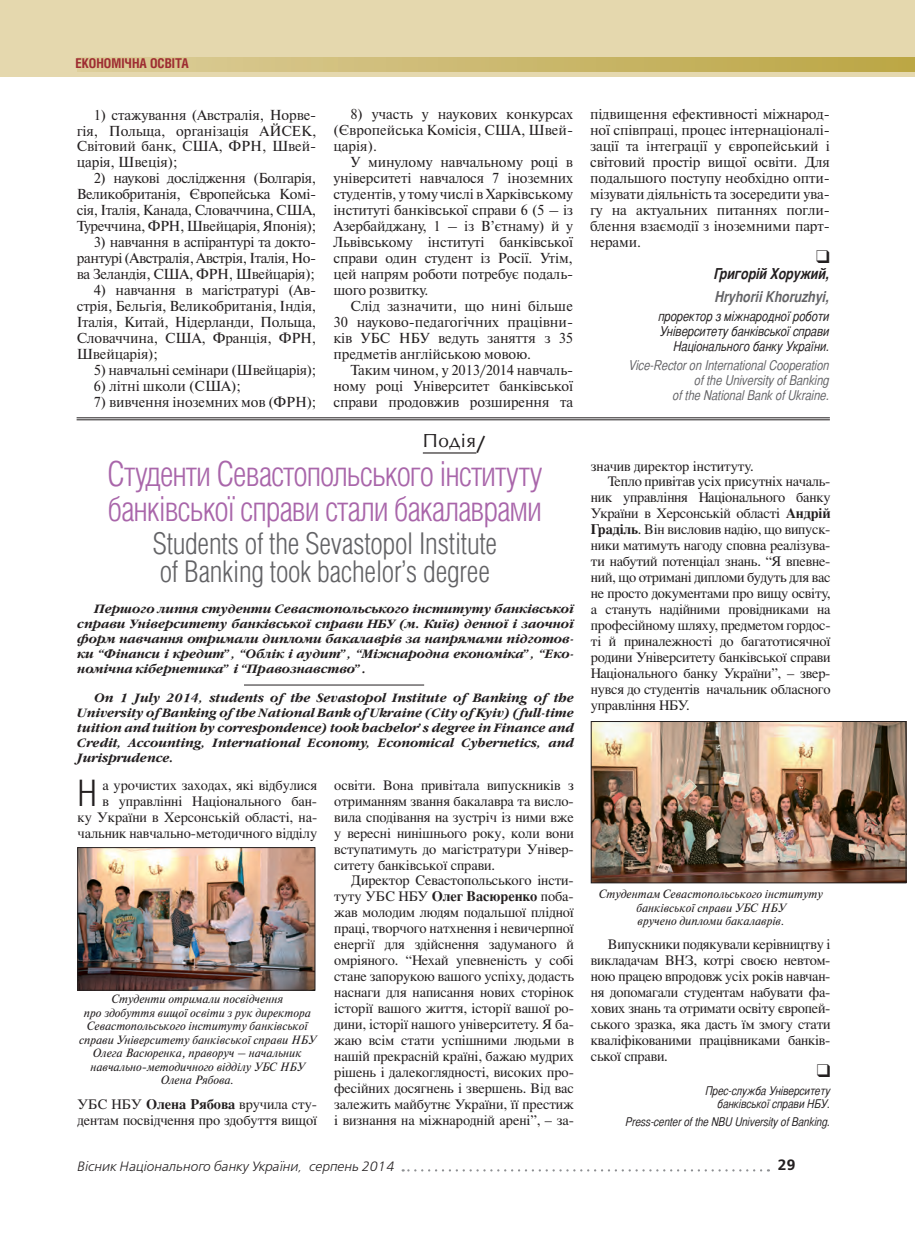
<style>
.page{position:relative;width:915px;height:1234px;background:#fff}
.page>*{position:absolute;margin:0;border:0;box-sizing:border-box;transform-origin:0 0}
.t1{font:300 36.6px "Helios Cond";color:#231f20}
.t2{font:300 34.5px/34.5px "Helios Cond";letter-spacing:-.03em;color:#a966aa}
.t3{font:300 30px/28.5px "Helios Cond";letter-spacing:-.01em;color:#636366}
.t4{font:18px "Opium New";letter-spacing:.025em;color:#231f20}
.t5{font:italic 700 15px "Bastion";color:#636366}
.t6{font:italic 700 15px "Bastion";color:#231f20}
.t7{font:15px "Free Set Demi Bold C";color:#231f20}
.t8{font:14.4px/15.9px "Latinskij";letter-spacing:-.015em;color:#231f20;text-align:justify}
.t9{font:14.4px/15.9px "Newton C";letter-spacing:-.01em;color:#231f20;text-align:justify}
.t10{font:italic 13.5px/15px "Bastion";color:#636366;text-align:right}
.t11{font:italic 13.5px/15px "Bastion";color:#231f20;text-align:right}
.t12{font:italic 13.5px "Free Set Light C";color:#231f20}
.t13{font:700 13.5px "Helios Cond";color:#9e2d32}
.t14{font:italic 700 12px/15px "Garamond C";letter-spacing:.005em;color:#231f20;text-align:justify}
.t15{font:italic 12px/13.5px "Newton C";color:#231f20;text-align:center}
.t16{font:italic 12px/13.5px "Bastion";color:#231f20;text-align:right}
.s1{font-family:"Futura Futuris C"}
.s2{font-weight:700}
.s3{font-size:10.5px}
</style>
<div class="page">
<div style="left:0;top:0;width:914px;height:77px;background:#e5d8ae"></div>
<svg style="left:78px;top:57px;width:836px;height:14px;background:#cbb96f"></svg>
<svg style="left:402px;top:1169px;width:359px;height:2px"></svg>
<hr style="left:244px;top:684px;width:180px;height:1px;background:#231f20">
<hr style="left:422px;top:452px;width:54px;height:1px;background:#231f20">
<img style="left:79px;top:849px;width:234px;height:139px">
<div style="left:77px;top:847px;width:238px;height:143px;border:1px solid #231f20"></div>
<img style="left:592px;top:723px;width:312px;height:158px">
<div style="left:590px;top:721px;width:316px;height:162px;border:1px solid #231f20"></div>
<hr style="left:77px;top:417px;width:752px;height:1px;background:#231f20">
<hr style="left:77px;top:419px;width:752px;height:1px;background:#231f20">
<p class="t13" style="left:75px;top:58px;width:115px">ЕКОНОМІЧНА ОСВІТА</p>
<p class="t9" style="left:77px;top:108px;width:241px;text-indent:17px">1) стажування (Австралія, Норве&shy;гія, Польща, організація АЙСЕК, Світовий банк, США, ФРН, Швей&shy;царія, Швеція);</p>
<p class="t9" style="left:77px;top:171px;width:241px;text-indent:17px">2) наукові дослідження (Болгарія, Великобританія, Європейська Комі&shy;сія, Італія, Канада, Словаччина, США, Туреччина, ФРН, Швейцарія, Японія);</p>
<p class="t9" style="left:77px;top:235px;width:241px;text-indent:17px">3) навчання в аспірантурі та докто&shy;рантурі (Австралія, Австрія, Італія, Но&shy;ва Зеландія, США, ФРН, Швейцарія);</p>
<p class="t9" style="left:77px;top:283px;width:241px;text-indent:17px">4) навчання в магістратурі (Ав&shy;стрія, Бельгія, Великобританія, Індія, Італія, Китай, Нідерланди, Поль ща, Словаччина, США, Франція, ФРН, Швейцарія);</p>
<p class="t9" style="left:94px;top:363px;width:224px">5) навчальні семінари (Швейцарія);</p>
<p class="t9" style="left:94px;top:379px;width:148px">6) літні школи (США);</p>
<p class="t9" style="left:94px;top:395px;width:224px">7) вивчення іноземних мов (ФРН);</p>
<p class="t9" style="left:333px;top:108px;width:241px;text-indent:17px">8) участь у наукових конкурсах (Європейська Комісія, США, Швей&shy;царія).</p>
<p class="t9" style="left:333px;top:155px;width:241px;text-indent:17px">У минулому навчальному році в університеті навчалося 7 іноземних студентів, у тому числі в Харківському інс титуті банківської справи 6 (5 – із Азербайджану, 1 – із В’єтнаму) й у Львівському інституті банківської спра ви один студент із Росії. Утім, цей напрям роботи потребує подаль&shy;шого розвитку.</p>
<p class="t9" style="left:333px;top:299px;width:241px;text-indent:17px">Слід зазначити, що нині більше 30 науково-педагогічних працівни&shy;ків УБС НБУ ведуть заняття з 35 предметів англійською мовою.</p>
<p class="t9" style="left:333px;top:363px;width:241px;text-indent:17px">Таким чином, у 2013/2014 навчаль&shy;ному році Університет банківської справи продовжив розширення та</p>
<p class="t4" style="left:422px;top:432px;width:65px">Подія<span class="s1">/</span></p>
<h2 class="t2" style="left:107px;top:459px;width:436px">Студенти Севастопольського інституту банківської справи стали бакалаврами</h2>
<h3 class="t3" style="left:152px;top:531px;width:346px">Students of the Sevastopol Institute of Banking took bachelor’s degree</h3>
<p class="t14" style="left:77px;top:603px;width:498px;text-indent:17px">Першого липня студенти Севастопольського інституту банківської справи Університету банківської справи НБУ (м. Київ) денної і заочної форм навчання отримали дипломи бакалаврів за напрямами підготов&shy;ки “Фінанси і кредит”, “Облік і аудит”, “Міжнародна економіка”, “Еко&shy;номічна кібернетика” і “Правознавство”.</p>
<p class="t14" style="left:77px;top:691px;width:498px;text-indent:17px">On 1 July 2014, students of the Sevastopol Institute of Banking of the University of Banking of the National Bank of Ukraine (City of Kyiv) (full-time tuition and tuition by correspondence) took bachelor’s degree in Finance and Credit, Accounting, International Economy, Economical Cybernetics, and Jurisprudence.</p>
<h1 class="t1" style="left:77px;top:778px;width:21px">Н</h1>
<p class="t8" style="left:77px;top:778px;width:241px;text-align:right">а урочистих заходах, які відбулися<br>в управлінні Національного бан-<br>ку України в Херсонській області, на&shy;чальник навчально-методичного відділу</p>
<p class="t15" style="left:79px;top:993px;width:238px">Студенти отримали посвідчення<br>про здобуття вищої освіти з рук директора Севастопольського інституту банківської справи Університету банківської справи НБУ Олега Васюренка, праворуч – начальник навчально-методичного відділу УБС НБУ Олена Рябова.</p>
<p class="t8" style="left:77px;top:1097px;width:241px">УБС НБУ <span class="s2">Олена Рябова</span> вручила сту&shy;дентам посвідчення про здобуття вищої</p>
<p class="t8" style="left:334px;top:778px;width:241px">освіти. Вона привітала випускників з отриманням звання бакалавра та висло&shy;вила сподівання на зустріч із ними вже у вересні нинішнього року, коли вони вступатимуть до магістратури Універ&shy;ситету банківської справи.</p>
<p class="t8" style="left:334px;top:873px;width:241px;text-indent:17px">Директор Севастопольського інсти&shy;туту УБС НБУ <span class="s2">Олег Васюренко</span> поба&shy;жав молодим людям подальшої плідної праці, творчого натхнення і невичерпної енергії для здійснення задуманого й омріяного. “Нехай упевненість у собі стане запорукою вашого успіху, додасть наснаги для написання нових сторінок історії вашого життя, історії вашої ро&shy;дини, історії нашого університету. Я ба&shy;жаю всім стати успішними людьми в нашій прекрасній країні, бажаю мудрих рішень і далекоглядності, високих про&shy;фесійних досягнень і звершень. Від вас залежить майбутнє України, її престиж і визнання на міжнародній арені”, – за-</p>
<p class="t9" style="left:590px;top:108px;width:241px">підвищення ефективності міжнарод&shy;ної співпраці, процес інтернаціоналі&shy;зації та інтеграції у європейський і світовий простір вищої освіти. Для подальшого поступу необхідно опти&shy;мізувати діяльність та зосередити ува&shy;гу на актуальних питаннях погли&shy;блення взаємодії з іноземними парт&shy;нерами.</p>
<p class="t6" style="left:714px;top:268px;width:117px">Григорій Хоружий,</p>
<p class="t5" style="left:715px;top:290px;width:116px">Hryhorii Khoruzhyi,</p>
<p class="t11" style="left:658px;top:310px;width:172px">проректор з міжнародної роботи<br>Університету банківської справи<br>Національного банку України.</p>
<p class="t10" style="left:629px;top:359px;width:202px">Vice-Rector on International Cooperation of the University of Banking<br>of the National Bank of Ukraine.</p>
<p class="t8" style="left:590px;top:459px;width:164px">значив директор інституту.</p>
<p class="t8" style="left:607px;top:475px;width:224px">Тепло привітав усіх присутніх началь-</p>
<p class="t8" style="left:590px;top:491px;width:241px">ник управління Національного банку</p>
<p class="t8" style="left:590px;top:507px;width:241px">України в Херсонській області <span class="s2">Андрій</span></p>
<p class="t8" style="left:590px;top:523px;width:241px"><span class="s2">Граділь</span>. Він висловив надію, що випуск-</p>
<p class="t8" style="left:590px;top:539px;width:241px">ники матимуть нагоду сповна реалізува-</p>
<p class="t8" style="left:590px;top:554px;width:241px">ти набутий потенціал знань. “Я впевне-</p>
<p class="t8" style="left:590px;top:570px;width:241px">ний, що отримані дипломи будуть для вас</p>
<p class="t8" style="left:590px;top:586px;width:241px">не просто документами про вищу освіту,</p>
<p class="t8" style="left:590px;top:602px;width:241px">а стануть надійними провідниками на</p>
<p class="t8" style="left:590px;top:618px;width:241px">професійному шляху, предметом гордос-</p>
<p class="t8" style="left:590px;top:634px;width:241px">ті й приналежності до багатотисячної</p>
<p class="t8" style="left:590px;top:650px;width:241px">родини Університету банківської справи</p>
<p class="t8" style="left:590px;top:666px;width:241px">Національного банку України”, – звер-</p>
<p class="t8" style="left:590px;top:682px;width:241px">нувся до студентів начальник обласного</p>
<p class="t8" style="left:590px;top:698px;width:100px">управління НБУ.</p>
<p class="t15" style="left:599px;top:888px;width:225px">Студентам Севастопольського інституту банківської справи УБС НБУ<br>вручено дипломи бакалаврів.</p>
<p class="t8" style="left:590px;top:937px;width:241px;text-indent:17px">Випускники подякували керівництву і викладачам ВНЗ, котрі своєю невтом&shy;ною працею впродовж усіх років навчан&shy;ня допомагали студентам набувати фа&shy;хових знань та отримати освіту європей&shy;ського зразка, яка дасть їм змогу стати кваліфікованими працівниками банків&shy;ської справи.</p>
<p class="t16" style="left:705px;top:1084px;width:126px">Прес-служба Університету банківської справи НБУ.</p>
<p class="t16" style="left:625px;top:1115px;width:206px">Press-center of the NBU University of Banking.</p>
<p class="t12" style="left:77px;top:1160px;width:319px">Вісник Національного банку України<span class="s3">,</span> серпень 2014</p>
<p class="t7" style="left:777px;top:1158px;width:20px">29</p>
</div>
